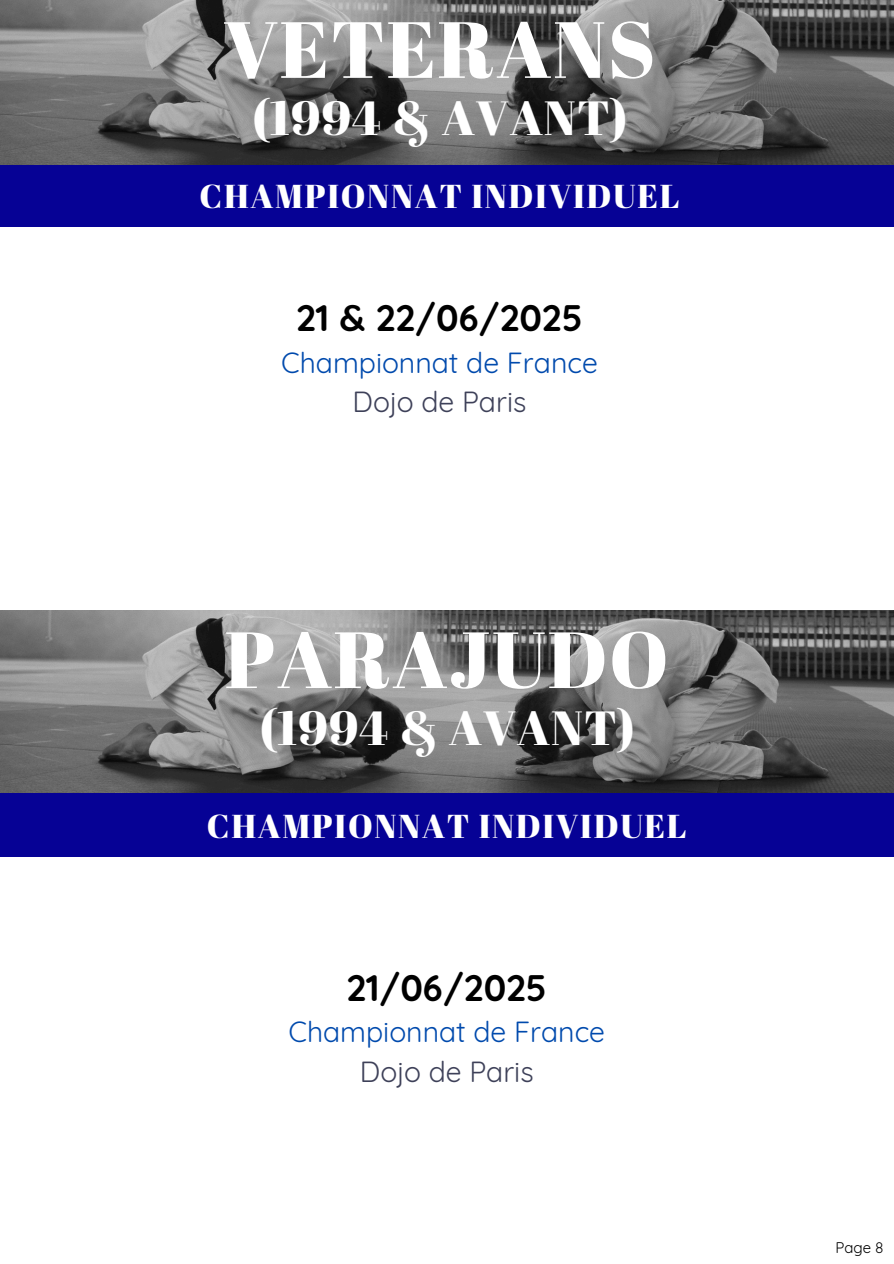
<style>
.page{position:relative;width:894px;height:1264px;background:#fff}
.page>*{position:absolute;margin:0;border:0;box-sizing:border-box;transform-origin:0 0}
.t1{font:79.35px "Abril Fatface";letter-spacing:.02em;color:#fff}
.t2{font:47.85px "Abril Fatface";letter-spacing:.02em;color:#fff}
.t3{font:700 36.75px "Quicksand";color:#000}
.t4{font:33.15px "Abril Fatface";letter-spacing:.05em;color:#fff}
.t5{font:28.35px/39.3px "Quicksand";color:#004aad;text-align:center}
.t6{font:15px "Quicksand";color:#000}
.s1{color:#3e4159}
</style>
<div class="page">
<div style="left:0;top:164px;width:893px;height:63px;background:#060295"></div>
<img style="left:0;top:0;width:893px;height:164px">
<img style="left:0;top:610px;width:893px;height:183px">
<div style="left:0;top:793px;width:893px;height:63px;background:#060295"></div>
<h1 class="t1" style="left:223px;top:-6px;width:433px">VETERANS</h1>
<h1 class="t2" style="left:252px;top:85px;width:377px">(1994 &amp; AVANT)</h1>
<p class="t4" style="left:199px;top:173px;width:481px">CHAMPIONNAT INDIVIDUEL</p>
<h3 class="t3" style="left:296px;top:294px;width:288px">21 &amp; 22/06/2025</h3>
<h3 class="t5" style="left:281px;top:342px;width:318px">Championnat de France<br><span class="s1">Dojo de Paris</span></h3>
<h1 class="t1" style="left:225px;top:604px;width:445px">PARAJUDO</h1>
<h1 class="t2" style="left:259px;top:694px;width:377px">(1994 &amp; AVANT)</h1>
<p class="t4" style="left:207px;top:802px;width:481px">CHAMPIONNAT INDIVIDUEL</p>
<h2 class="t3" style="left:346px;top:963px;width:202px">21/06/2025</h2>
<h2 class="t5" style="left:288px;top:1011px;width:318px">Championnat de France<br><span class="s1">Dojo de Paris</span></h2>
<h2 class="t6" style="left:835px;top:1237px;width:50px">Page 8</h2>
</div>
